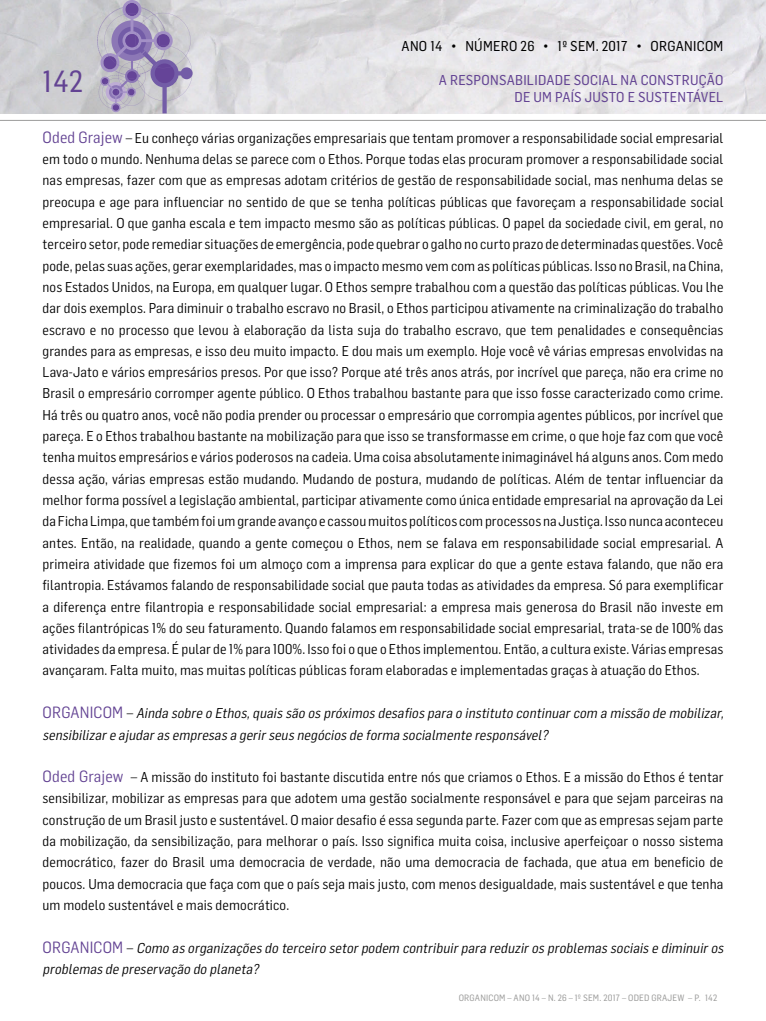
<style>
.page{position:relative;width:766px;height:1021px;background:#fff}
.page>*{position:absolute;margin:0;border:0;box-sizing:border-box;transform-origin:0 0}
.t1{font:30px "Flama Semicondensed Basic";color:#634393}
.t2{font:14px/21.3px "Flama Semicondensed";letter-spacing:.01em;color:#000;text-align:justify}
.t3{font:italic 14px/21.3px "Flama Semicondensed";color:#000}
.t4{font:14px/16.8px "Flama Semicondensed Basic";letter-spacing:.02em;color:#634393;text-align:right}
.t5{font:14px "Flama Semicondensed Basic";letter-spacing:.02em;color:#000}
.t6{font:9px "Flama Semicondensed Basic";letter-spacing:.02em;color:#9d9d9c}
.s1{font-size:16px;color:#634393}
.s2{font-style:normal;font-size:16px;color:#634393}
.s3{font-style:normal}
</style>
<div class="page">
<img style="left:0;top:0;width:765px;height:113px">
<hr style="left:0;top:120px;width:765px;height:1px;background:#9d9d9c">
<svg style="left:97px;top:0;width:95px;height:113px;background:#afa6c1"></svg>
<p class="t5" style="left:401px;top:37px;width:323px">ANO 14 • NÚMERO 26 • 1º SEM. 2017 • ORGANICOM</p>
<p class="t4" style="left:439px;top:71px;width:286px">A RESPONSABILIDADE SOCIAL NA CONSTRUÇÃO<br>DE UM PAÍS JUSTO E SUSTENTÁVEL</p>
<h1 class="t1" style="left:43px;top:62px;width:42px">142</h1>
<p class="t2" style="left:43px;top:127px;width:682px"><span class="s1">Oded Grajew</span> – Eu conheço várias organizações empresariais que tentam promover a responsabilidade social empresarial em todo o mundo. Nenhuma delas se parece com o Ethos. Porque todas elas procuram promover a responsabilidade social nas empresas, fazer com que as empresas adotam critérios de gestão de responsabilidade social, mas nenhuma delas se preocupa e age para influenciar no sentido de que se tenha políticas públicas que favoreçam a responsabilidade social empresarial. O que ganha escala e tem impacto mesmo são as políticas públicas. O papel da sociedade civil, em geral, no terceiro setor, pode remediar situações de emergência, pode quebrar o galho no curto prazo de determinadas questões. Você pode, pelas suas ações, gerar exemplaridades, mas o impacto mesmo vem com as políticas públicas. Isso no Brasil, na China, nos Estados Unidos, na Europa, em qualquer lugar. O Ethos sempre trabalhou com a questão das políticas públicas. Vou lhe dar dois exemplos. Para diminuir o trabalho escravo no Brasil, o Ethos participou ativamente na criminalização do trabalho escravo e no processo que levou à elaboração da lista suja do trabalho escravo, que tem penalidades e consequências grandes para as empresas, e isso deu muito impacto. E dou mais um exemplo. Hoje você vê várias empresas envolvidas na Lava-Jato e vários empresários presos. Por que isso? Porque até três anos atrás, por incrível que pareça, não era crime no Brasil o empresário corromper agente público. O Ethos trabalhou bastante para que isso fosse caracterizado como crime.<br>Há três ou quatro anos, você não podia prender ou processar o empresário que corrompia agentes públicos, por incrível que pareça. E o Ethos trabalhou bastante na mobilização para que isso se transformasse em crime, o que hoje faz com que você tenha muitos empresários e vários poderosos na cadeia. Uma coisa absolutamente inimaginável há alguns anos. Com medo dessa ação, várias empresas estão mudando. Mudando de postura, mudando de políticas. Além de tentar influenciar da melhor forma possível a legislação ambiental, participar ativamente como única entidade empresarial na aprovação da Lei da Ficha Limpa, que também foi um grande avanço e cassou muitos políticos com processos na Justiça. Isso nunca aconteceu antes. Então, na realidade, quando a gente começou o Ethos, nem se falava em responsabilidade social empresarial. A primeira atividade que fizemos foi um almoço com a imprensa para explicar do que a gente estava falando, que não era filantropia. Estávamos falando de responsabilidade social que pauta todas as atividades da empresa. Só para exemplificar a diferença entre filantropia e responsabilidade social empresarial: a empresa mais generosa do Brasil não investe em ações filantrópicas 1% do seu faturamento. Quando falamos em responsabilidade social empresarial, trata-se de 100% das atividades da empresa. É pular de 1% para 100%. Isso foi o que o Ethos implementou. Então, a cultura existe. Várias empresas avançaram. Falta muito, mas muitas políticas públicas foram elaboradas e implementadas graças à atuação do Ethos.</p>
<p class="t3" style="left:43px;top:702px;width:685px"><span class="s2">O R G A N I C O M</span> <span class="s3">–</span> Ainda sobre o Ethos,quais são os próximos desafios para o instituto continuarcom a missão de mobilizar, sensibilizare ajudaras empresas a gerirseus negócios de forma socialmente responsável?</p>
<p class="t2" style="left:43px;top:766px;width:682px"><span class="s1">Oded Grajew</span> – A missão do instituto foi bastante discutida entre nós que criamos o Ethos. E a missão do Ethos é tentar sensibilizar, mobilizar as empresas para que adotem uma gestão socialmente responsável e para que sejam parceiras na construção de um Brasil justo e sustentável. O maior desafio é essa segunda parte. Fazer com que as empresas sejam parte da mobilização, da sensibilização, para melhorar o país. Isso significa muita coisa, inclusive aperfeiçoar o nosso sistema democrático, fazer do Brasil uma democracia de verdade, não uma democracia de fachada, que atua em beneficio de poucos. Uma democracia que faça com que o país seja mais justo, com menos desigualdade, mais sustentável e que tenha um modelo sustentável e mais democrático.</p>
<p class="t3" style="left:43px;top:936px;width:685px"><span class="s2">O R G A N I C O M</span> <span class="s3">–</span> Como as organizações do terceiro setorpodem contribuirpara reduziros problemas sociais e diminuiros problemas de preservação do planeta?</p>
<p class="t6" style="left:458px;top:992px;width:260px">ORGANICOM – ANO 14 – N. 26 – 1º SEM. 2017 – ODED GRAJEW – P. 142</p>
</div>
